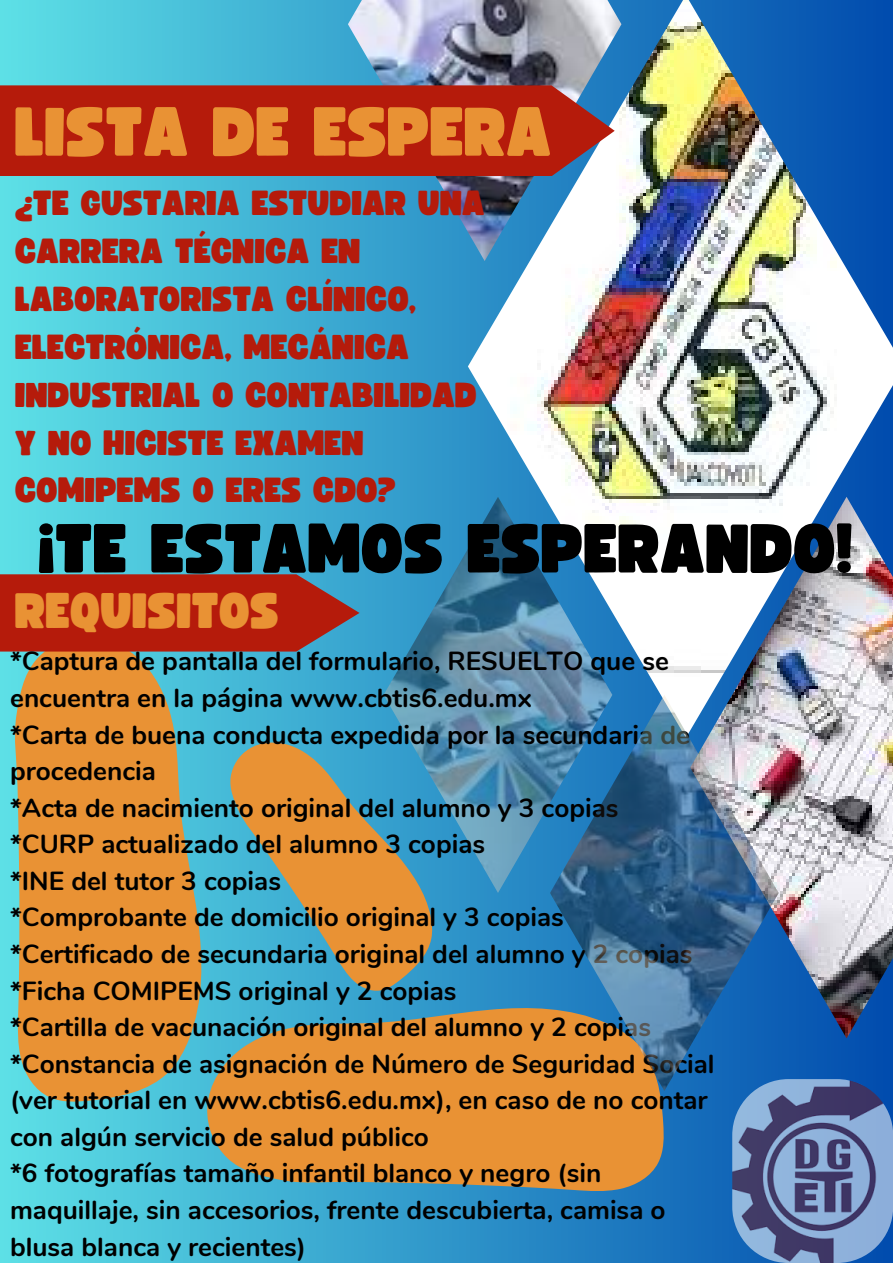
<style>
.page{position:relative;width:893px;height:1263px;background:#fff}
.page>*{position:absolute;margin:0;border:0;box-sizing:border-box;transform-origin:0 0}
.t1{font:68.25px "Funtastic";color:#000}
.t2{font:68.25px "Funtastic";color:#e99234}
.t3{font:49.5px "Funtastic";color:#e99234}
.t4{font:34.35px/47.8px "Funtastic";color:#b51b0b}
.t5{font:700 26.17px/36.6px "Nunito";color:#000}
</style>
<div class="page">
<div style="left:0;top:0;width:893px;height:1263px;background:linear-gradient(to right,#5de0e6,#014bad)"></div>
<svg style="left:206px;top:1006px;width:458px;height:186px;fill:#e99234"></svg>
<svg style="left:1px;top:651px;width:207px;height:453px;fill:#e99234"></svg>
<img style="left:468px;top:0;width:425px;height:695px">
<img style="left:690px;top:497px;width:203px;height:541px">
<svg style="left:207px;top:713px;width:252px;height:291px"></svg>
<img style="left:383px;top:497px;width:229px;height:396px">
<img style="left:348px;top:0;width:273px;height:261px">
<div style="left:0;top:85px;width:614px;height:91px;background:#b51b0b"></div>
<svg style="left:0;top:574px;width:359px;height:77px"></svg>
<img style="left:732px;top:1079px;width:161px;height:184px;border-radius:56px">
<img style="left:550px;top:695px;width:228px;height:396px">
<p class="t2" style="left:15px;top:101px;width:539px">LISTA DE ESPERA</p>
<p class="t4" style="left:15px;top:181px;width:471px">¿TE GUSTARIA ESTUDIAR UNA<br>CARRERA TÉCNICA EN<br>LABORATORISTA CLÍNICO,<br>ELECTRÓNICA, MECÁNICA<br>INDUSTRIAL O CONTABILIDAD<br>Y NO HICISTE EXAMEN<br>COMIPEMS O ERES CDO?</p>
<p class="t1" style="left:39px;top:518px;width:816px">¡TE ESTAMOS ESPERANDO!</p>
<p class="t3" style="left:15px;top:588px;width:266px">REQUISITOS</p>
<h3 class="t5" style="left:10px;top:643px;width:660px">*Captura de pantalla del formulario, RESUELTO que se encuentra en la página www.cbtis6.edu.mx</h3>
<p class="t5" style="left:10px;top:717px;width:681px">*Carta de buena conducta expedida por la secundaria de procedencia</p>
<p class="t5" style="left:10px;top:790px;width:610px">*Acta de nacimiento original del alumno y 3 copias</p>
<h1 class="t5" style="left:10px;top:826px;width:476px">*CURP actualizado del alumno 3 copias</h1>
<h2 class="t5" style="left:10px;top:863px;width:272px">*INE del tutor 3 copias</h2>
<p class="t5" style="left:10px;top:899px;width:555px">*Comprobante de domicilio original y 3 copias</p>
<p class="t5" style="left:10px;top:936px;width:684px">*Certificado de secundaria original del alumno y 2 copias</p>
<p class="t5" style="left:10px;top:972px;width:448px">*Ficha COMIPEMS original y 2 copias</p>
<p class="t5" style="left:10px;top:1009px;width:642px">*Cartilla de vacunación original del alumno y 2 copias</p>
<p class="t5" style="left:10px;top:1046px;width:706px">*Constancia de asignación de Número de Seguridad Social (ver tutorial en www.cbtis6.edu.mx), en caso de no contar con algún servicio de salud público</p>
<p class="t5" style="left:10px;top:1155px;width:657px">*6 fotografías tamaño infantil blanco y negro (sin maquillaje, sin accesorios, frente descubierta, camisa o blusa blanca y recientes)</p>
</div>
